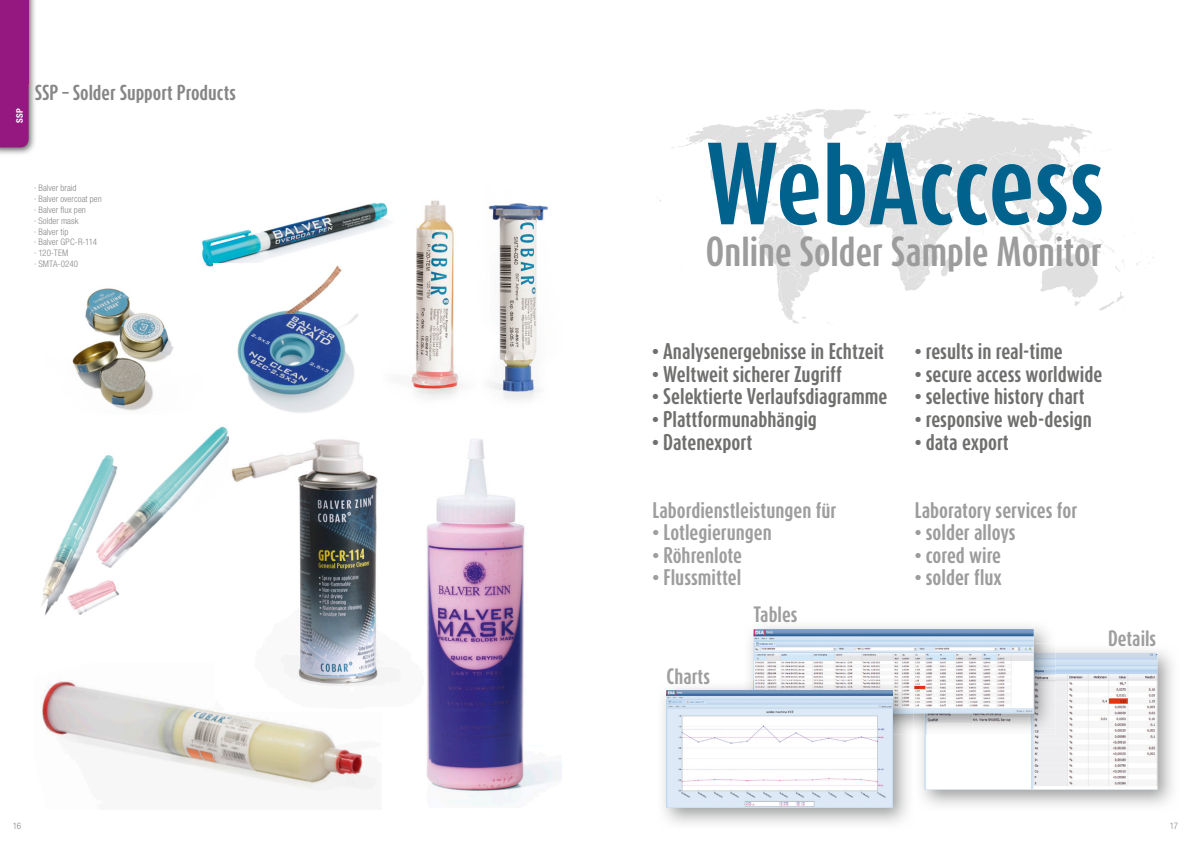
<style>
.page{position:relative;width:1191px;height:842px;background:#fff}
.page>*{position:absolute;margin:0;border:0;box-sizing:border-box;transform-origin:0 0}
.t1{font:700 97.1px "Dax Compact";color:#00628d}
.t2{font:700 35px "Dax Compact";color:#9c9c9c}
.t3{font:700 18.9px "Dax Compact";color:#6f6f6e}
.t4{font:700 18.8px "Dax Compact";color:#9e9e9f}
.t5{font:700 18.8px "Dax Compact";color:#9c9c9c}
.t6{font:700 18.5px "Dax Compact";color:#9e9e9f}
.t7{font:700 18px "Dax Compact";color:#868686}
.t8{font:300 condensed 9px/10.8px "Helvetica Neue";letter-spacing:.005em;color:#868686}
.t9{font:700 condensed 9px "Helvetica Neue";color:#fff}
</style>
<div class="page">
<img style="left:0;top:0;width:35px;height:154px">
<div style="left:0;top:84px;width:29px;height:63px;background:#941880"></div>
<div style="left:0;top:0;width:29px;height:84px;background:#941880"></div>
<img style="left:411px;top:200px;width:137px;height:200px">
<img style="left:202px;top:202px;width:189px;height:67px">
<img style="left:426px;top:439px;width:135px;height:368px">
<img style="left:72px;top:288px;width:102px;height:123px">
<img style="left:214px;top:264px;width:168px;height:149px">
<img style="left:41px;top:681px;width:335px;height:110px">
<img style="left:215px;top:436px;width:186px;height:275px">
<img style="left:41px;top:426px;width:187px;height:218px">
<img style="left:660px;top:109px;width:494px;height:215px">
<img style="left:921px;top:650px;width:252px;height:156px">
<img style="left:924px;top:653px;width:233px;height:137px">
<img style="left:750px;top:626px;width:299px;height:103px">
<img style="left:915px;top:643px;width:140px;height:92px">
<img style="left:924px;top:653px;width:131px;height:82px">
<img style="left:753px;top:629px;width:280px;height:84px">
<img style="left:663px;top:687px;width:245px;height:137px">
<img style="left:744px;top:681px;width:169px;height:54px">
<img style="left:753px;top:681px;width:160px;height:32px">
<img style="left:667px;top:690px;width:225px;height:118px">
<p class="t9" style="left:14px;top:123px;width:16px;rotate:-90deg">SSP</p>
<p class="t7" style="left:35px;top:81px;width:203px">SSP – Solder Support Products</p>
<p class="t8" style="left:34px;top:183px;width:69px">· Balver braid<br>· Balver overcoat pen · Balver flux pen<br>· Solder mask<br>· Balver tip<br>· Balver GPC-R-114<br>· 120-TEM<br>· SMTA-0240</p>
<h1 class="t1" style="left:706px;top:121px;width:400px">WebAccess</h1>
<h2 class="t2" style="left:706px;top:229px;width:397px">Online Solder Sample Monitor</h2>
<p class="t3" style="left:652px;top:339px;width:233px">• Analysenergebnisse in Echtzeit</p>
<p class="t3" style="left:652px;top:361px;width:191px">• Weltweit sicherer Zugriff</p>
<p class="t3" style="left:652px;top:384px;width:237px">• Selektierte Verlaufsdiagramme</p>
<p class="t3" style="left:652px;top:407px;width:166px">• Plattformunabhängig</p>
<p class="t3" style="left:652px;top:429px;width:102px">• Datenexport</p>
<p class="t4" style="left:652px;top:497px;width:185px">Labordienstleistungen für</p>
<p class="t4" style="left:652px;top:520px;width:121px">• Lotlegierungen</p>
<p class="t4" style="left:652px;top:543px;width:91px">• Röhrenlote</p>
<p class="t4" style="left:652px;top:565px;width:90px">• Flussmittel</p>
<p class="t6" style="left:666px;top:664px;width:45px">Charts</p>
<p class="t6" style="left:753px;top:602px;width:46px">Tables</p>
<p class="t3" style="left:914px;top:339px;width:149px">• results in real-time</p>
<p class="t3" style="left:914px;top:361px;width:189px">• secure access worldwide</p>
<p class="t3" style="left:914px;top:384px;width:171px">• selective history chart</p>
<p class="t3" style="left:914px;top:407px;width:179px">• responsive web-design</p>
<p class="t3" style="left:914px;top:429px;width:96px">• data export</p>
<p class="t5" style="left:914px;top:497px;width:164px">Laboratory services for</p>
<p class="t5" style="left:914px;top:520px;width:102px">• solder alloys</p>
<p class="t5" style="left:914px;top:543px;width:88px">• cored wire</p>
<p class="t5" style="left:914px;top:565px;width:88px">• solder flux</p>
<p class="t6" style="left:1108px;top:626px;width:50px">Details</p>
<p class="t8" style="left:13px;top:820px;width:10px">16</p>
<p class="t8" style="left:1169px;top:820px;width:10px">17</p>
</div>
